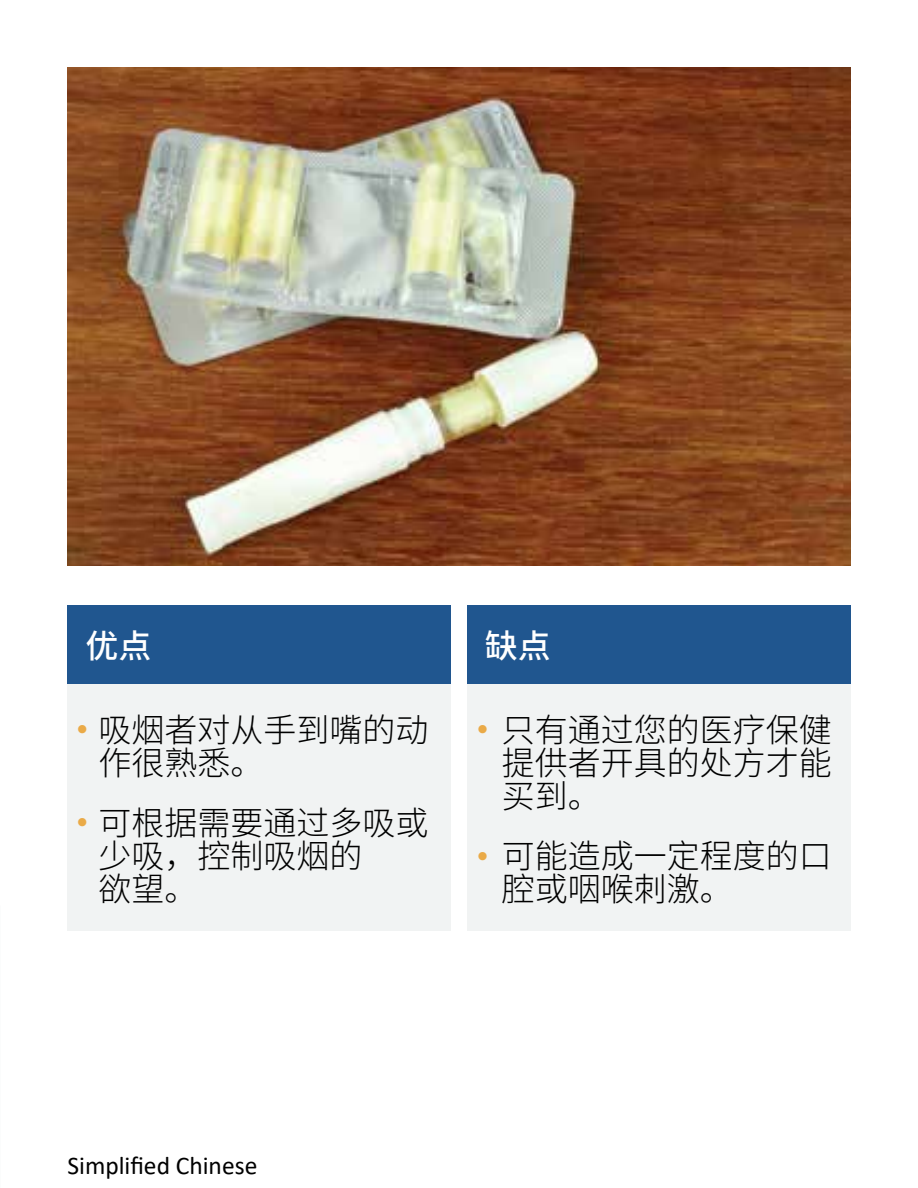
<style>
.page{position:relative;width:918px;height:1188px;background:#fff}
.page>*{position:absolute;margin:0;border:0;box-sizing:border-box;transform-origin:0 0}
.t1{font:300 33px/33px "Source Han Sans SC";color:#000}
.t2{font:500 33px "Source Han Sans SC";color:#fff}
.t3{font:25.5px "Calibri";color:#000}
.s1{font-family:"Arial";font-weight:400;color:#eaaa47}
</style>
<div class="page">
<img style="left:68px;top:68px;width:782px;height:497px">
<div style="left:68px;top:681px;width:383px;height:249px;background:#f1f3f3"></div>
<div style="left:467px;top:681px;width:383px;height:249px;background:#f1f3f3"></div>
<div style="left:68px;top:605px;width:383px;height:79px;background:#20568f"></div>
<div style="left:467px;top:605px;width:383px;height:79px;background:#20568f"></div>
<p class="t2" style="left:86px;top:627px;width:67px">优点</p>
<p class="t2" style="left:485px;top:627px;width:67px">缺点</p>
<p class="t1" style="left:99px;top:714px;width:332px;text-indent:-22px"><span class="s1">•</span> 吸烟者对从手到嘴的动作很熟悉。</p>
<p class="t1" style="left:99px;top:807px;width:332px;text-indent:-22px"><span class="s1">•</span> 可根据需要通过多吸或少吸，控制吸烟的<br>欲望。</p>
<p class="t1" style="left:502px;top:714px;width:331px;text-align:justify;text-indent:-25px"><span class="s1">•</span> 只有通过您的医疗保健提供者开具的处方才能买到。</p>
<p class="t1" style="left:502px;top:840px;width:331px;text-indent:-25px"><span class="s1">•</span> 可能造成一定程度的口腔或咽喉刺激。</p>
<p class="t3" style="left:68px;top:1148px;width:191px">Simplified Chinese</p>
</div>
